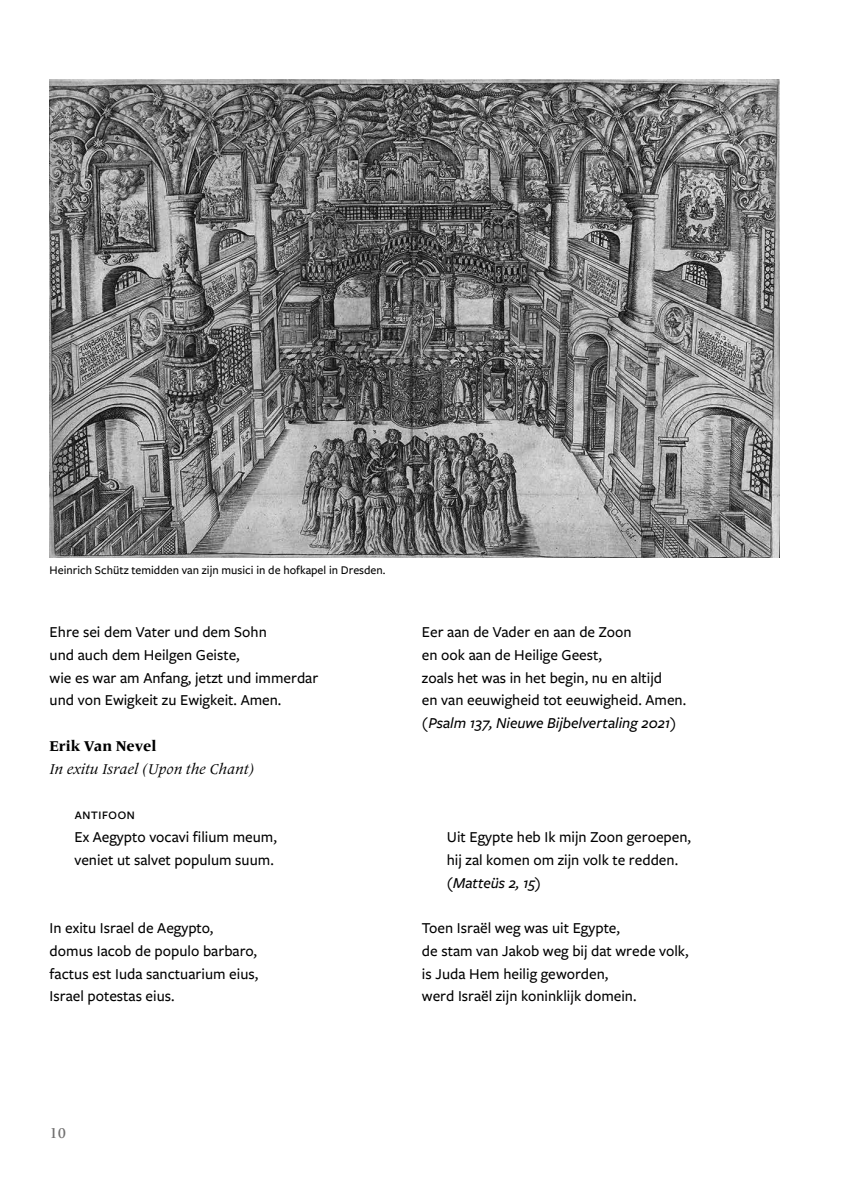
<style>
.page{position:relative;width:844px;height:1191px;background:#fff}
.page>*{position:absolute;margin:0;border:0;box-sizing:border-box;transform-origin:0 0}
.t1{font:500 15.75px/22.8px "Freight Sans Pro";color:#000}
.t2{font:italic 500 15.75px "Freight Sans Pro";color:#000}
.t3{font:italic 14.88px "Frutiger Serif LT Pro";color:#000}
.t4{font:800 14.88px "Frutiger Serif LT Pro";color:#000}
.t5{font:500 14.88px "Frutiger Serif LT Pro";color:#706f6f}
.t6{font:500 12.25px "Freight Sans Pro";color:#000}
</style>
<div class="page">
<img style="left:50px;top:80px;width:729px;height:477px">
<p class="t6" style="left:50px;top:562px;width:337px">Heinrich Schütz temidden van zijn musici in de hofkapel in Dresden.</p>
<p class="t1" style="left:50px;top:620px;width:270px">Ehre sei dem Vater und dem Sohn<br>und auch dem Heilgen Geiste,<br>wie es war am Anfang, jetzt und immerdar und von Ewigkeit zu Ewigkeit. Amen.</p>
<p class="t4" style="left:50px;top:737px;width:108px">Erik Van Nevel</p>
<p class="t3" style="left:50px;top:760px;width:206px">In exitu Israel (Upon the Chant)</p>
<p class="t1" style="left:74px;top:802px;width:204px">antifoon<br>Ex Aegypto vocavi filium meum, veniet ut salvet populum suum.</p>
<p class="t1" style="left:50px;top:916px;width:210px">In exitu Israel de Aegypto, domus Iacob de populo barbaro, factus est Iuda sanctuarium eius,<br>Israel potestas eius.</p>
<p class="t1" style="left:422px;top:620px;width:266px">Eer aan de Vader en aan de Zoon<br>en ook aan de Heilige Geest,<br>zoals het was in het begin, nu en altijd<br>en van eeuwigheid tot eeuwigheid. Amen.</p>
<p class="t2" style="left:422px;top:712px;width:255px">(Psalm 137, Nieuwe Bijbelvertaling 2021)</p>
<p class="t1" style="left:446px;top:825px;width:246px">Uit Egypte heb Ik mijn Zoon geroepen, hij zal komen om zijn volk te redden.</p>
<p class="t2" style="left:446px;top:872px;width:95px">(Matteüs 2, 15)</p>
<p class="t1" style="left:422px;top:916px;width:268px">Toen Israël weg was uit Egypte,<br>de stam van Jakob weg bij dat wrede volk, is Juda Hem heilig geworden,<br>werd Israël zijn koninklijk domein.</p>
<p class="t5" style="left:50px;top:1124px;width:18px">10</p>
</div>
